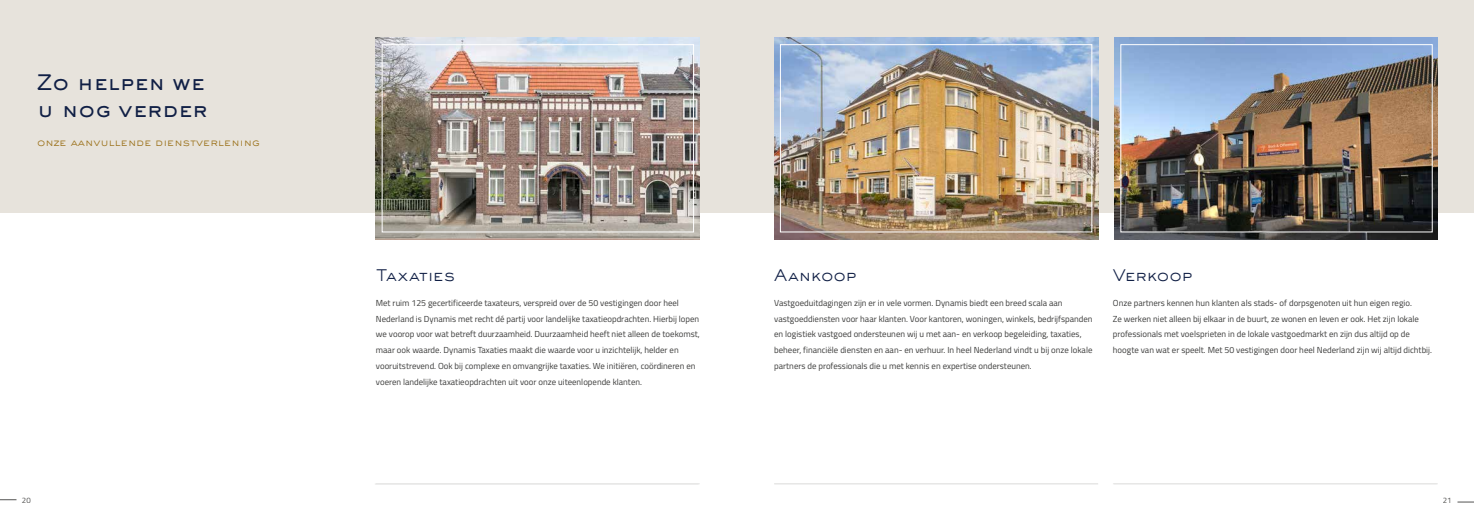
<style>
.page{position:relative;width:1474px;height:521px;background:#fff}
.page>*{position:absolute;margin:0;border:0;box-sizing:border-box;transform-origin:0 0}
.t1{font:500 21px/26.2px "Sackers Gothic Std";letter-spacing:-.005em;color:#101f45}
.t2{font:300 15.75px "Sackers Gothic Std";letter-spacing:-.01em;color:#101f45}
.t3{font:300 10.5px "Sackers Gothic Std";color:#9b711a}
.t4{font:8.75px/15.8px "Titillium Web";color:#3c3c3b}
.t5{font:7.88px "Titillium Web";color:#282827}
</style>
<div class="page">
<svg style="left:0;top:499px;width:16px;height:1px"></svg>
<div style="left:0;top:0;width:1473px;height:213px;background:#e7e3dc"></div>
<img style="left:376px;top:37px;width:323px;height:202px">
<img style="left:774px;top:37px;width:324px;height:202px">
<img style="left:1114px;top:37px;width:323px;height:202px">
<hr style="left:375px;top:484px;width:323px;height:1px;background:#e5e5e4">
<hr style="left:376px;top:483px;width:323px;height:1px;background:#e5e5e4">
<hr style="left:774px;top:483px;width:324px;height:1px;background:#e5e5e4">
<hr style="left:1114px;top:483px;width:323px;height:1px;background:#e5e5e4">
<hr style="left:1112px;top:483px;width:324px;height:1px;background:#e5e5e4">
<div style="left:382px;top:44px;width:311px;height:188px;border:1px solid #fff"></div>
<div style="left:780px;top:44px;width:312px;height:188px;border:1px solid #fff"></div>
<img style="left:1122px;top:46px;width:308px;height:184px">
<div style="left:1120px;top:44px;width:312px;height:188px;border:1px solid #fff"></div>
<svg style="left:1457px;top:502px;width:16px;height:1px"></svg>
<h1 class="t1" style="left:37px;top:69px;width:172px">Zo helpen we u nog verder</h1>
<p class="t3" style="left:37px;top:136px;width:224px">onze aanvullende dienstverlening</p>
<p class="t5" style="left:22px;top:494px;width:10px">20</p>
<h2 class="t2" style="left:376px;top:265px;width:80px">Taxaties</h2>
<p class="t4" style="left:376px;top:294px;width:325px">Met ruim 125 gecertificeerde taxateurs, verspreid over de 50 vestigingen door heel Nederland is Dynamis met recht dé partij voor landelijke taxatieopdrachten. Hierbij lopen we voorop voor wat betreft duurzaamheid. Duurzaamheid heeft niet alleen de toekomst, maar ook waarde. Dynamis Taxaties maakt die waarde voor u inzichtelijk, helder en vooruitstrevend. Ook bij complexe en omvangrijke taxaties. We initiëren, coördineren en voeren landelijke taxatieopdrachten uit voor onze uiteenlopende klanten.</p>
<h2 class="t2" style="left:774px;top:265px;width:84px">Aankoop</h2>
<p class="t4" style="left:774px;top:294px;width:320px">Vastgoeduitdagingen zijn er in vele vormen. Dynamis biedt een breed scala aan vastgoeddiensten voor haar klanten. Voor kantoren, woningen, winkels, bedrijfspanden en logistiek vastgoed ondersteunen wij u met aan- en verkoop begeleiding, taxaties, beheer, financiële diensten en aan- en verhuur. In heel Nederland vindt u bij onze lokale partners de professionals die u met kennis en expertise ondersteunen.</p>
<h2 class="t2" style="left:1112px;top:265px;width:81px">Verkoop</h2>
<p class="t4" style="left:1112px;top:294px;width:320px">Onze partners kennen hun klanten als stads- of dorpsgenoten uit hun eigen regio.<br>Ze werken niet alleen bij elkaar in de buurt, ze wonen en leven er ook. Het zijn lokale professionals met voelsprieten in de lokale vastgoedmarkt en zijn dus altijd op de hoogte van wat er speelt. Met 50 vestigingen door heel Nederland zijn wij altijd dichtbij.</p>
<p class="t5" style="left:1442px;top:494px;width:10px">21</p>
</div>
